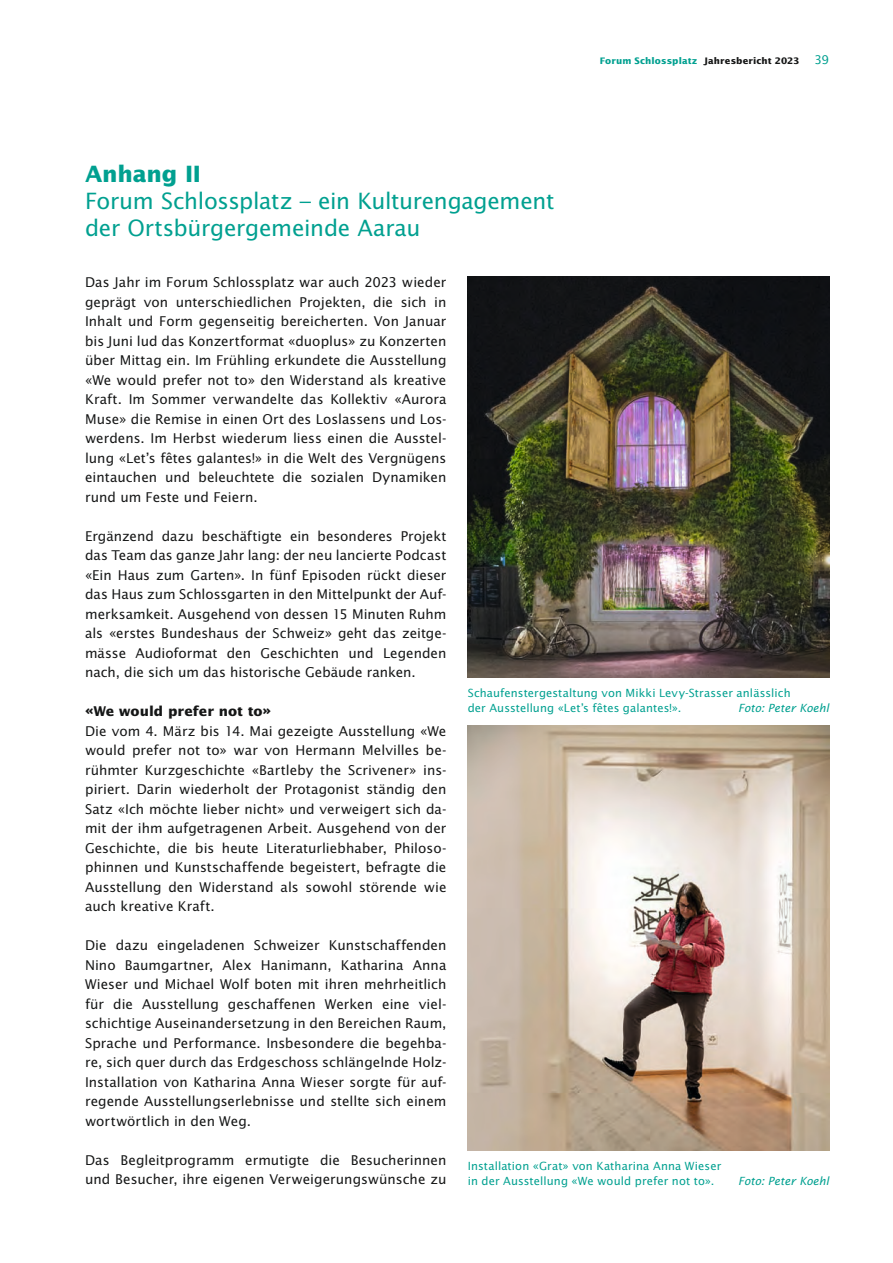
<style>
.page{position:relative;width:893px;height:1263px;background:#fff}
.page>*{position:absolute;margin:0;border:0;box-sizing:border-box;transform-origin:0 0}
.t1{font:22.5px/27px "Lucida Sans";letter-spacing:-.015em;color:#00a090}
.t2{font:700 22.5px "Lucida Sans";color:#00a090}
.t3{font:13.5px/19.5px "Lucida Sans";color:#151616;text-align:justify}
.t4{font:700 13.5px "Lucida Sans";letter-spacing:.005em;color:#151616}
.t5{font:11.25px/15px "Lucida Sans";letter-spacing:.005em;color:#00a090}
.t6{font:italic 11.25px "Lucida Sans";color:#00a090}
.t7{font:700 9px "Lucida Sans";letter-spacing:.01em;color:#00a090}
.s1{color:#151616}
.s2{font-weight:400;font-size:12px}
</style>
<div class="page">
<img style="left:468px;top:276px;width:361px;height:401px">
<img style="left:468px;top:726px;width:361px;height:424px">
<p class="t7" style="left:600px;top:55px;width:231px">Forum Schlossplatz <span class="s1">Jahresbericht 2023</span> <span class="s2">39</span></p>
<h1 class="t2" style="left:85px;top:160px;width:108px">Anhang II</h1>
<h1 class="t1" style="left:85px;top:187px;width:471px">Forum Schlossplatz – ein Kulturengagement der Ortsbürgergemeinde Aarau</h1>
<p class="t3" style="left:85px;top:272px;width:363px">Das Jahr im Forum Schlossplatz war auch 2023 wieder geprägt von unterschiedlichen Projekten, die sich in I nhalt und Form gegenseitig bereicherten. Von Januar bis Juni lud das Konzertformat «duoplus» zu Konzerten über M ittag ein. I m Frühling erkundete die Ausstellung «We would prefer not to» den Widerstand als kreative Kraft. I m Sommer verwandelte das Kollektiv «Aurora M use» die Remise in einen Ort des Loslassens und Los&shy;werdens. I m Herbst wiederum liess einen die Ausstel&shy;lung «Let’s fêtes galantes!» in die Welt des Vergnügens eintauchen und beleuchtete die sozialen Dynamiken rund um Feste und Feiern.</p>
<p class="t3" style="left:85px;top:526px;width:363px">Ergänzend dazu beschäftigte ein besonderes Projekt das Team das ganze Jahr lang: der neu lancierte Podcast «Ein Haus zum Garten». I n fünf Episoden rückt dieser das Haus zum Schlossgarten in den M ittelpunkt der Auf&shy;merksamkeit. Ausgehend von dessen 15 M inuten Ruhm als «erstes Bundeshaus der Schweiz» geht das zeitge&shy;mässe Audioformat den Geschichten und Legenden nach, die sich um das historische Gebäude ranken.</p>
<p class="t4" style="left:85px;top:703px;width:188px">«We would prefer not to»</p>
<p class="t3" style="left:85px;top:721px;width:363px">Die vom 4. März bis 14. Mai gezeigte Ausstellung «We would prefer not to» war von Hermann Melvilles be&shy;rühmter Kurzgeschichte «Bartleby the Scrivener» ins&shy;piriert. Darin wiederholt der Protagonist ständig den Satz «Ich möchte lieber nicht» und verweigert sich da&shy;mit der ihm aufgetragenen Arbeit. Ausgehend von der Geschichte, die bis heute Literaturliebhaber, Philoso&shy;phinnen und Kunstschaffende begeistert, befragte die Ausstellung den Widerstand als sowohl störende wie auch kreative Kraft.</p>
<p class="t3" style="left:85px;top:935px;width:363px">Die dazu eingeladenen Schweizer Kunstschaffenden N ino Baumgartner, Alex Hanimann, Katharina Anna Wieser und M ichael Wolf boten mit ihren mehrheitlich für die Ausstellung geschaffenen Werken eine viel&shy;schichtige Auseinandersetzung in den Bereichen Raum, Sprache und Performance. I nsbesondere die begehba&shy;re, sich quer durch das Erdgeschoss schlängelnde Holz-I nstallation von Katharina Anna Wieser sorgte für auf&shy;regende Ausstellungserlebnisse und stellte sich einem wortwörtlich in den Weg.</p>
<p class="t3" style="left:85px;top:1149px;width:363px">Das Begleitprogramm ermutigte die Besucherinnen und Besucher, ihre eigenen Verweigerungswünsche zu</p>
<p class="t5" style="left:468px;top:685px;width:324px">Schaufenstergestaltung von M ikki Levy-Strasser anlässlich der Ausstellung «Let’s fêtes galantes!».</p>
<p class="t6" style="left:738px;top:701px;width:92px">Foto: Peter Koehl</p>
<p class="t5" style="left:468px;top:1158px;width:255px">I nstallation «Grat» von Katharina Anna Wieser in der Ausstellung «We would prefer not to».</p>
<p class="t6" style="left:738px;top:1173px;width:92px">Foto: Peter Koehl</p>
</div>
